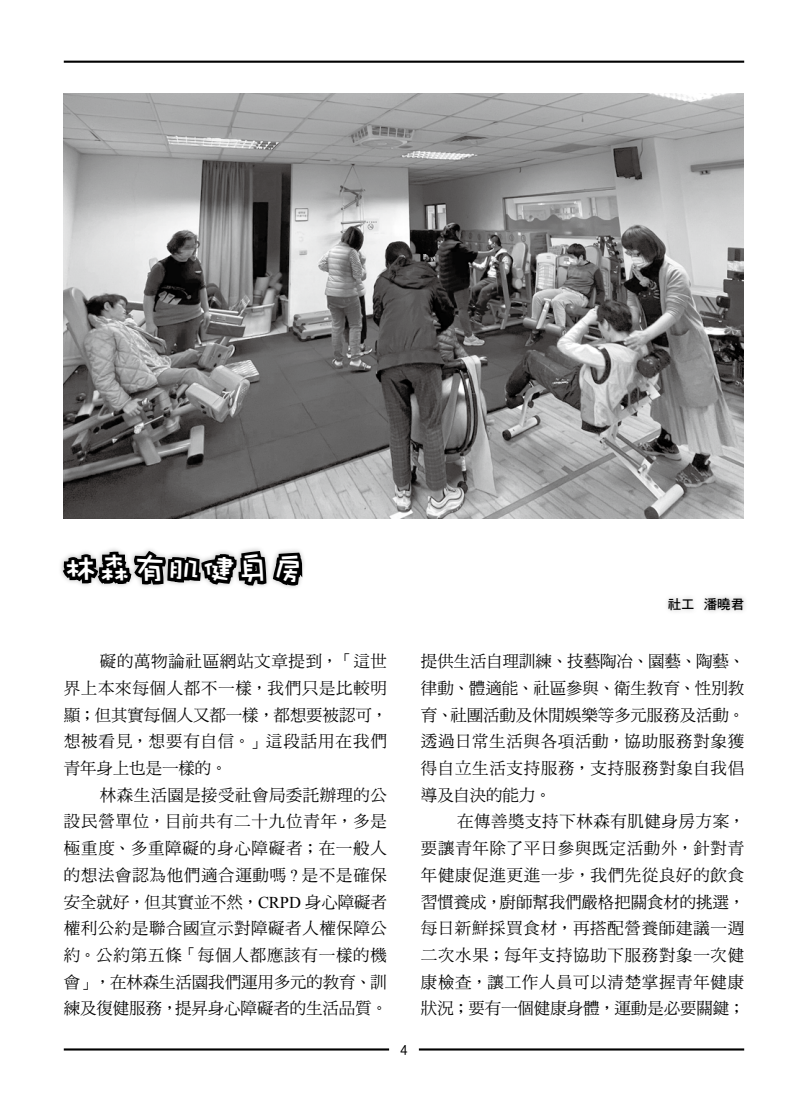
<style>
.page{position:relative;width:808px;height:1106px;background:#fff}
.page>*{position:absolute;margin:0;border:0;box-sizing:border-box;transform-origin:0 0}
.t1{font:33px "DF Wa Wa Std W7";letter-spacing:.05em;color:#fff}
.t2{font:16.5px/26.7px "DF Ming Std W5";letter-spacing:.035em;color:#000;text-align:justify}
.t3{font:15px "DF Hei Std W5";color:#000}
.t4{font:13.5px "DF Hei Std W7";color:#000}
.s1{font-family:"Times New Roman"}
</style>
<div class="page">
<hr style="left:64px;top:61px;width:680px;height:2px;background:#000">
<hr style="left:64px;top:1048px;width:325px;height:2px;background:#000">
<hr style="left:419px;top:1048px;width:325px;height:2px;background:#000">
<img style="left:64px;top:94px;width:679px;height:425px">
<svg style="left:60px;top:548px;width:244px;height:40px"></svg>
<h1 class="t1" style="left:64px;top:550px;width:242px">林森有肌健身房</h1>
<p class="t4" style="left:668px;top:596px;width:78px">社工 潘曉君</p>
<p class="t2" style="left:64px;top:647px;width:325px;text-indent:36px">礙的萬物論社區網站文章提到，「這世界上本來每個人都不一樣，我們只是比較明顯；但其實每個人又都一樣，都想要被認可，想被看見，想要有自信。」這段話用在我們青年身上也是一樣的。</p>
<p class="t2" style="left:64px;top:781px;width:325px;text-indent:36px">林森生活園是接受社會局委託辦理的公設民營單位，目前共有二十九位青年，多是極重度、多重障礙的身心障礙者；在一般人的想法會認為他們適合運動嗎 <span class="s1">?</span> 是不是確保安全就好，但其實並不然，<span class="s1">CRPD</span> 身心障礙者權利公約是聯合國宣示對障礙者人權保障公約。公約第五條「每個人都應該有一樣的機會」，在林森生活園我們運用多元的教育、訓練及復健服務，提昇身心障礙者的生活品質。</p>
<p class="t3" style="left:400px;top:1041px;width:10px">4</p>
<p class="t2" style="left:421px;top:647px;width:325px">提供生活自理訓練、技藝陶冶、園藝、陶藝、律動、體適能、社區參與、衛生教育、性別教育、社團活動及休閒娛樂等多元服務及活動。透過日常生活與各項活動，協助服務對象獲得自立生活支持服務，支持服務對象自我倡導及自決的能力。</p>
<p class="t2" style="left:421px;top:808px;width:325px;text-indent:36px">在傳善獎支持下林森有肌健身房方案，要讓青年除了平日參與既定活動外，針對青年健康促進更進一步，我們先從良好的飲食習慣養成，廚師幫我們嚴格把關食材的挑選，每日新鮮採買食材，再搭配營養師建議一週二次水果；每年支持協助下服務對象一次健康檢查，讓工作人員可以清楚掌握青年健康狀況；要有一個健康身體，運動是必要關鍵；</p>
</div>
